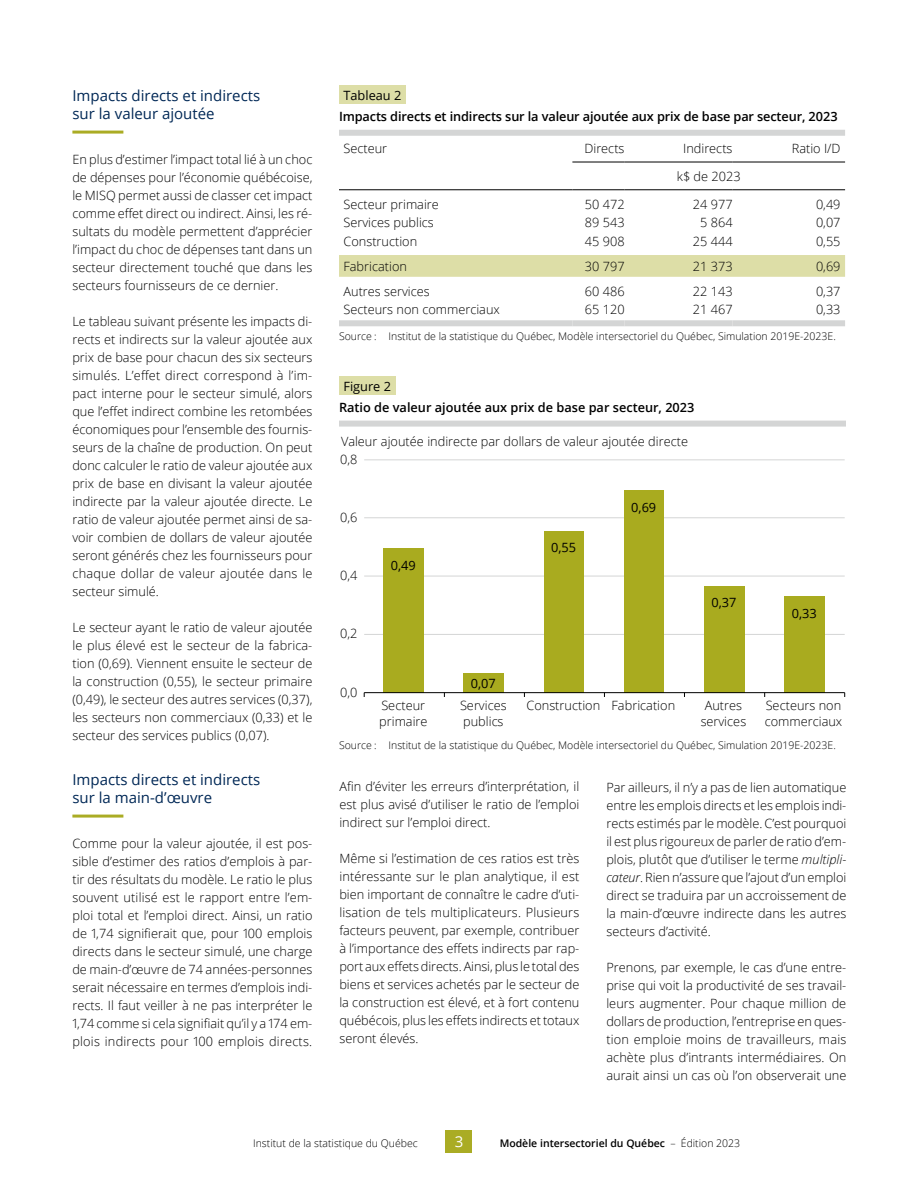
<style>
.page{position:relative;width:918px;height:1188px;background:#fff}
.page>*{position:absolute;margin:0;border:0;box-sizing:border-box;transform-origin:0 0}
.t1{font:15px/18px "Open Sans";color:#002856}
.t2{font:15px "Open Sans";color:#fff}
.t3{font:300 12.75px/18px "Open Sans";color:#000;text-align:justify}
.t4{font:600 12.75px "Open Sans";letter-spacing:-.01em;color:#000}
.t5{font:12.75px "Open Sans";color:#000}
.t6{font:300 10.5px "Open Sans";color:#000}
.t7{font:600 10.5px "Open Sans";color:#000}
.s1{font-style:italic}
.s2{font-weight:300}
</style>
<div class="page">
<div style="left:446px;top:1130px;width:26px;height:23px;background:#aaac24"></div>
<hr style="left:72px;top:131px;width:51px;height:3px;background:#aaac24">
<hr style="left:72px;top:815px;width:51px;height:3px;background:#aaac24">
<div style="left:339px;top:376px;width:57px;height:19px;background:#dddea7"></div>
<div style="left:339px;top:421px;width:507px;height:6px;background:#d4d5d5"></div>
<hr style="left:364px;top:460px;width:481px;height:1px;background:#d4d5d5">
<hr style="left:364px;top:576px;width:481px;height:1px;background:#d4d5d5">
<hr style="left:364px;top:634px;width:481px;height:1px;background:#d4d5d5">
<hr style="left:364px;top:518px;width:481px;height:1px;background:#d4d5d5">
<div style="left:384px;top:548px;width:40px;height:145px;background:#a9ab1f"></div>
<div style="left:464px;top:674px;width:40px;height:19px;background:#a9ab1f"></div>
<div style="left:544px;top:531px;width:40px;height:162px;background:#a9ab1f"></div>
<div style="left:624px;top:490px;width:40px;height:203px;background:#a9ab1f"></div>
<div style="left:704px;top:586px;width:40px;height:107px;background:#a9ab1f"></div>
<div style="left:784px;top:597px;width:41px;height:96px;background:#a9ab1f"></div>
<hr style="left:364px;top:692px;width:481px;height:1px;background:#000">
<div style="left:339px;top:255px;width:506px;height:22px;background:#dddea7"></div>
<hr style="left:572px;top:162px;width:53px;height:1px;background:#000">
<hr style="left:625px;top:162px;width:108px;height:1px;background:#000">
<hr style="left:733px;top:162px;width:112px;height:1px;background:#000">
<hr style="left:339px;top:190px;width:233px;height:1px;background:#000">
<hr style="left:572px;top:190px;width:53px;height:1px;background:#000">
<hr style="left:625px;top:190px;width:108px;height:1px;background:#000">
<hr style="left:733px;top:190px;width:112px;height:1px;background:#000">
<div style="left:339px;top:320px;width:233px;height:6px;background:#d4d5d5"></div>
<div style="left:572px;top:320px;width:53px;height:6px;background:#d4d5d5"></div>
<div style="left:625px;top:320px;width:108px;height:6px;background:#d4d5d5"></div>
<div style="left:733px;top:320px;width:112px;height:6px;background:#d4d5d5"></div>
<div style="left:339px;top:86px;width:67px;height:18px;background:#dddea7"></div>
<div style="left:339px;top:130px;width:506px;height:6px;background:#d4d5d5"></div>
<p class="t1" style="left:72px;top:86px;width:189px">Impacts directs et indirects sur la valeur ajoutée</p>
<p class="t3" style="left:72px;top:150px;width:242px">En plus d’estimer l’impact total lié à un choc de dépenses pour l’économie québécoise, le MISQ permet aussi de classer cet impact comme effet direct ou indirect. Ainsi, les ré&shy;sultats du modèle permettent d’apprécier l’impact du choc de dépenses tant dans un secteur directement touché que dans les secteurs fournisseurs de ce dernier.</p>
<p class="t3" style="left:72px;top:312px;width:242px">Le tableau suivant présente les impacts di&shy;rects et indirects sur la valeur ajoutée aux prix de base pour chacun des six secteurs simulés. L’effet direct correspond à l’im&shy;pact interne pour le secteur simulé, alors que l’effet indirect combine les retombées économiques pour l’ensemble des fournis&shy;seurs de la chaîne de production. On peut donc calculer le ratio de valeur ajoutée aux prix de base en divisant la valeur ajoutée indirecte par la valeur ajoutée directe. Le ratio de valeur ajoutée permet ainsi de sa&shy;voir combien de dollars de valeur ajoutée seront générés chez les fournisseurs pour chaque dollar de valeur ajoutée dans le secteur simulé.</p>
<p class="t3" style="left:72px;top:618px;width:242px">Le secteur ayant le ratio de valeur ajoutée le plus élevé est le secteur de la fabrica&shy;tion (0,69). Viennent ensuite le secteur de la construction (0,55), le secteur primaire (0,49), le secteur des autres services (0,37), les secteurs non commerciaux (0,33) et le secteur des services publics (0,07).</p>
<p class="t1" style="left:72px;top:770px;width:189px">Impacts directs et indirects sur la main-d’œuvre</p>
<p class="t3" style="left:72px;top:834px;width:242px">Comme pour la valeur ajoutée, il est pos&shy;sible d’estimer des ratios d’emplois à par&shy;tir des résultats du modèle. Le ratio le plus souvent utilisé est le rapport entre l’em&shy;ploi total et l’emploi direct. Ainsi, un ratio de 1,74 signifierait que, pour 100 emplois directs dans le secteur simulé, une charge de main-d’œuvre de 74 années-personnes serait nécessaire en termes d’emplois indi&shy;rects. Il faut veiller à ne pas interpréter le 1,74 comme si cela signifiait qu’il y a 174 em&shy;plois indirects pour 100 emplois directs.</p>
<p class="t5" style="left:344px;top:86px;width:59px">Tableau 2</p>
<p class="t4" style="left:339px;top:107px;width:500px">Impacts directs et indirects sur la valeur ajoutée aux prix de base par secteur, 2023</p>
<p class="t3" style="left:344px;top:139px;width:45px">Secteur</p>
<p class="t3" style="left:584px;top:139px;width:42px">Directs</p>
<p class="t3" style="left:683px;top:139px;width:51px">Indirects</p>
<p class="t3" style="left:792px;top:139px;width:50px">Ratio I/D</p>
<p class="t3" style="left:677px;top:167px;width:65px">k$ de 2023</p>
<p class="t3" style="left:344px;top:195px;width:97px">Secteur primaire</p>
<p class="t3" style="left:585px;top:195px;width:41px">50 472</p>
<p class="t3" style="left:693px;top:195px;width:41px">24 977</p>
<p class="t3" style="left:816px;top:195px;width:26px">0,49</p>
<p class="t3" style="left:344px;top:213px;width:92px">Services publics</p>
<p class="t3" style="left:585px;top:213px;width:41px">89 543</p>
<p class="t3" style="left:700px;top:213px;width:34px">5 864</p>
<p class="t3" style="left:816px;top:213px;width:26px">0,07</p>
<p class="t3" style="left:344px;top:232px;width:75px">Construction</p>
<p class="t3" style="left:585px;top:232px;width:41px">45 908</p>
<p class="t3" style="left:693px;top:232px;width:41px">25 444</p>
<p class="t3" style="left:816px;top:232px;width:26px">0,55</p>
<p class="t3" style="left:344px;top:257px;width:65px">Fabrication</p>
<p class="t3" style="left:585px;top:257px;width:41px">30 797</p>
<p class="t3" style="left:693px;top:257px;width:41px">21 373</p>
<p class="t3" style="left:816px;top:257px;width:26px">0,69</p>
<p class="t3" style="left:344px;top:282px;width:88px">Autres services</p>
<p class="t3" style="left:585px;top:282px;width:41px">60 486</p>
<p class="t3" style="left:693px;top:282px;width:41px">22 143</p>
<p class="t3" style="left:816px;top:282px;width:26px">0,37</p>
<p class="t3" style="left:344px;top:300px;width:158px">Secteurs non commerciaux</p>
<p class="t3" style="left:585px;top:300px;width:41px">65 120</p>
<p class="t3" style="left:693px;top:300px;width:41px">21 467</p>
<p class="t3" style="left:816px;top:300px;width:26px">0,33</p>
<p class="t6" style="left:339px;top:329px;width:498px">Source : Institut de la statistique du Québec, Modèle intersectoriel du Québec, Simulation 2019E-2023E.</p>
<p class="t5" style="left:344px;top:377px;width:49px">Figure 2</p>
<p class="t4" style="left:339px;top:398px;width:357px">Ratio de valeur ajoutée aux prix de base par secteur, 2023</p>
<p class="t3" style="left:341px;top:432px;width:349px">Valeur ajoutée indirecte par dollars de valeur ajoutée directe</p>
<p class="t3" style="left:340px;top:450px;width:19px">0,8</p>
<p class="t3" style="left:340px;top:508px;width:19px">0,6</p>
<p class="t3" style="left:340px;top:566px;width:19px">0,4</p>
<p class="t3" style="left:340px;top:624px;width:19px">0,2</p>
<p class="t3" style="left:340px;top:683px;width:19px">0,0</p>
<p class="t5" style="left:391px;top:556px;width:26px">0,49</p>
<p class="t5" style="left:471px;top:675px;width:26px">0,07</p>
<p class="t5" style="left:551px;top:539px;width:26px">0,55</p>
<p class="t5" style="left:631px;top:498px;width:26px">0,69</p>
<p class="t5" style="left:712px;top:594px;width:26px">0,37</p>
<p class="t5" style="left:792px;top:605px;width:26px">0,33</p>
<p class="t3" style="left:379px;top:696px;width:50px;line-height:16.5px">Secteur primaire</p>
<p class="t3" style="left:460px;top:696px;width:48px;line-height:16.5px">Services publics</p>
<p class="t3" style="left:526px;top:696px;width:150px">Construction Fabrication</p>
<p class="t3" style="left:701px;top:696px;width:47px;line-height:16.5px;text-align:center">Autres services</p>
<p class="t3" style="left:765px;top:696px;width:79px;line-height:16.5px">Secteurs non commerciaux</p>
<p class="t6" style="left:339px;top:738px;width:498px">Source : Institut de la statistique du Québec, Modèle intersectoriel du Québec, Simulation 2019E-2023E.</p>
<p class="t3" style="left:339px;top:777px;width:241px">Afin d’éviter les erreurs d’interprétation, il est plus avisé d’utiliser le ratio de l’emploi indirect sur l’emploi direct.</p>
<p class="t3" style="left:339px;top:849px;width:242px">Même si l’estimation de ces ratios est très intéressante sur le plan analytique, il est bien important de connaître le cadre d’uti&shy;lisation de tels multiplicateurs. Plusieurs facteurs peuvent, par exemple, contribuer à l’importance des effets indirects par rap&shy;port aux effets directs. Ainsi, plus le total des biens et services achetés par le secteur de la construction est élevé, et à fort contenu québécois, plus les effets indirects et totaux seront élevés.</p>
<p class="t3" style="left:606px;top:778px;width:242px">Par ailleurs, il n’y a pas de lien automatique entre les emplois directs et les emplois indi&shy;rects estimés par le modèle. C’est pourquoi il est plus rigoureux de parler de ratio d’em&shy;plois, plutôt que d’utiliser le terme <span class="s1">multipli&shy;cateur</span>. Rien n’assure que l’ajout d’un emploi direct se traduira par un accroissement de la main-d’œuvre indirecte dans les autres secteurs d’activité.</p>
<p class="t3" style="left:606px;top:958px;width:242px">Prenons, par exemple, le cas d’une entre&shy;prise qui voit la productivité de ses travail&shy;leurs augmenter. Pour chaque million de dollars de production, l’entreprise en ques&shy;tion emploie moins de travailleurs, mais achète plus d’intrants intermédiaires. On aurait ainsi un cas où l’on observerait une</p>
<p class="t6" style="left:253px;top:1136px;width:166px">Institut de la statistique du Québec</p>
<p class="t2" style="left:455px;top:1131px;width:10px">3</p>
<p class="t7" style="left:500px;top:1136px;width:242px">Modèle intersectoriel du Québec <span class="s2">– Édition 2023</span></p>
</div>
